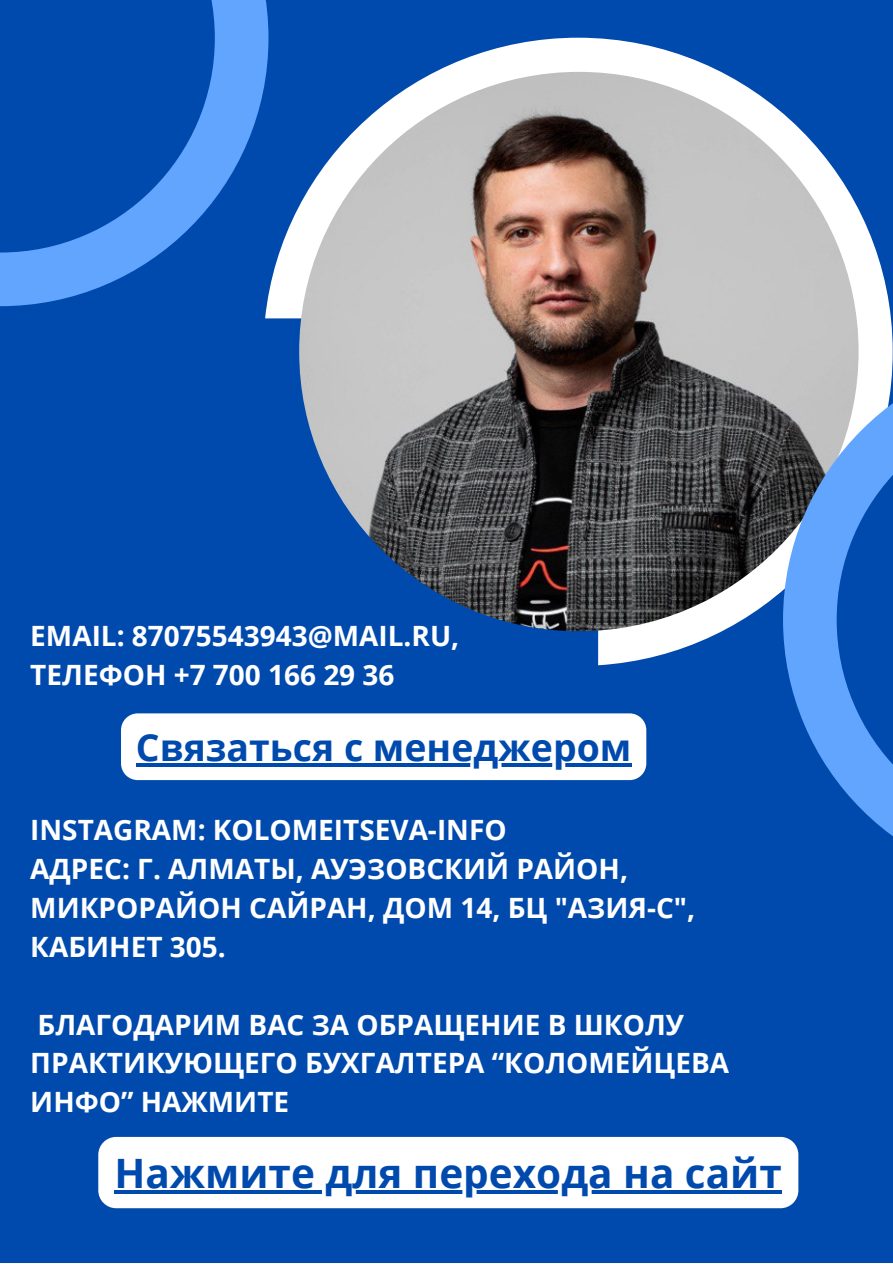
<style>
.page{position:relative;width:893px;height:1264px;background:#fff}
.page>*{position:absolute;margin:0;border:0;box-sizing:border-box;transform-origin:0 0}
.t1{font:700 40.5px "Open Sans";color:#004aad}
.t2{font:700 37.35px "Open Sans";color:#004aad}
.t3{font:700 27.9px/38.8px "Open Sans";color:#fff}
</style>
<div class="page">
<div style="left:0;top:0;width:892px;height:1262px;background:#004aad"></div>
<svg style="left:265px;top:38px;width:627px;height:627px"></svg>
<img style="left:299px;top:72px;width:559px;height:559px;border-radius:50%">
<svg style="left:0;top:0;width:268px;height:306px"></svg>
<div style="left:98px;top:1136px;width:700px;height:72px;background:#fff"></div>
<svg style="left:114px;top:1189px;width:667px;height:4px"></svg>
<svg style="left:783px;top:351px;width:109px;height:485px"></svg>
<div style="left:121px;top:713px;width:525px;height:67px;background:#fff"></div>
<hr style="left:136px;top:763px;width:495px;height:4px;background:#004aad">
<p class="t3" style="left:30px;top:616px;width:430px">EMAIL: 87075543943@MAIL.RU,</p>
<p class="t3" style="left:30px;top:654px;width:365px">ТЕЛЕФОН +7 700 166 29 36</p>
<p class="t2" style="left:136px;top:721px;width:497px">Связаться с менеджером</p>
<p class="t3" style="left:30px;top:810px;width:478px">INSTAGRAM: KOLOMEITSEVA-INFO</p>
<p class="t3" style="left:30px;top:848px;width:666px">АДРЕС: Г. АЛМАТЫ, АУЭЗОВСКИЙ РАЙОН,<br>МИКРОРАЙОН САЙРАН, ДОМ 14, БЦ "АЗИЯ-С",<br>КАБИНЕТ 305.</p>
<p class="t3" style="left:30px;top:1004px;width:700px">БЛАГОДАРИМ ВАС ЗА ОБРАЩЕНИЕ В ШКОЛУ<br>ПРАКТИКУЮЩЕГО БУХГАЛТЕРА “КОЛОМЕЙЦЕВА<br>ИНФО” НАЖМИТЕ</p>
<p class="t1" style="left:114px;top:1144px;width:668px">Нажмите для перехода на сайт</p>
</div>
